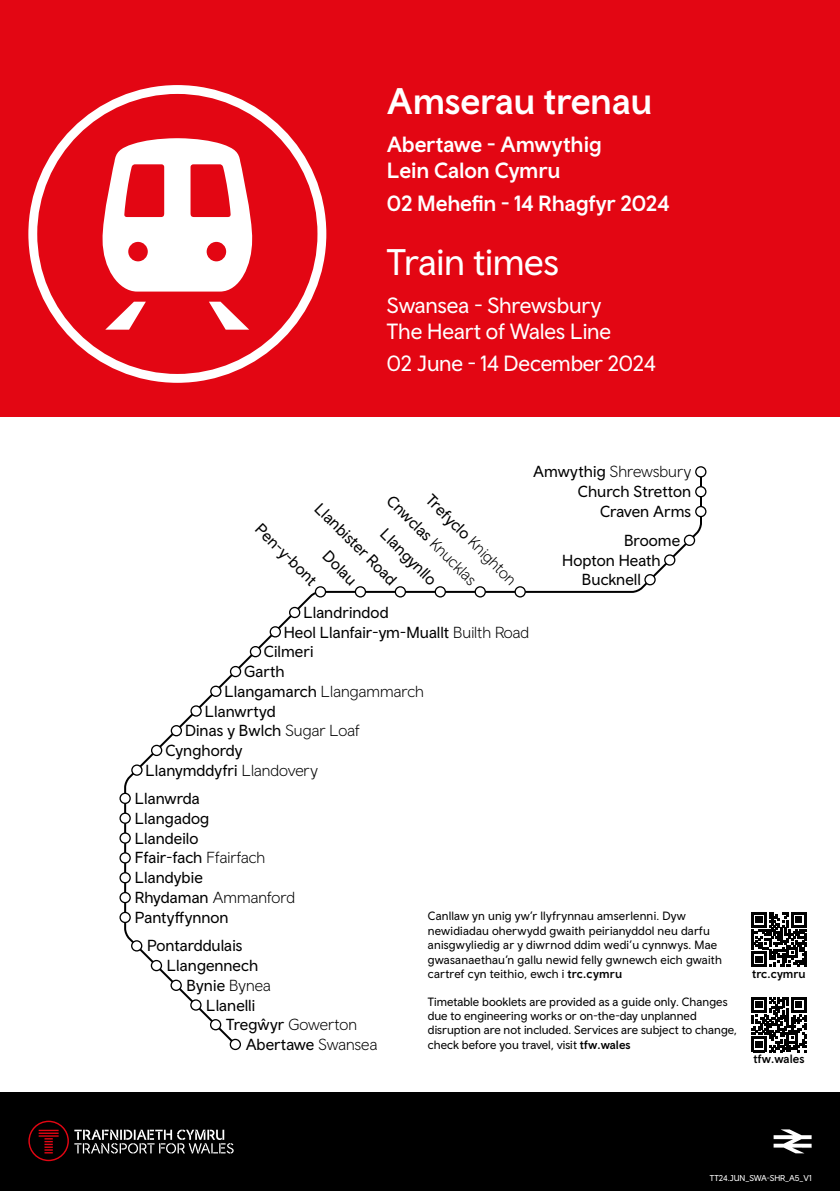
<style>
.page{position:relative;width:840px;height:1191px;background:#fff}
.page>*{position:absolute;margin:0;border:0;box-sizing:border-box;transform-origin:0 0}
.t1{font:500 37px "Wales Sans Body";letter-spacing:-.015em;color:#fff}
.t2{font:37px "Wales Sans Body";letter-spacing:-.01em;color:#fff}
.t3{font:22px/26.4px "Wales Sans Body";letter-spacing:-.01em;color:#fff}
.t4{font:500 22px/26.4px "Wales Sans Body";letter-spacing:-.005em;color:#fff}
.t5{font:16px/19.8px "Wales Sans Body";color:#000}
.t6{font:300 16px "Wales Sans Body";color:#000}
.t7{font:12px/14.4px "Wales Sans Body";letter-spacing:.01em;color:#000}
.t8{font:500 12px "Wales Sans Body";letter-spacing:.005em;color:#000}
.t9{font:8.6px "Wales Sans Body";color:#fff}
.s1{font-weight:300}
.s2{font-weight:400}
.s3{font-weight:500}
</style>
<div class="page">
<div style="left:0;top:0;width:839px;height:416px;background:#e30613"></div>
<div style="left:0;top:1092px;width:839px;height:99px;background:#000"></div>
<svg style="left:28px;top:85px;width:298px;height:298px"></svg>
<svg style="left:28px;top:1120px;width:205px;height:41px"></svg>
<svg style="left:773px;top:1129px;width:38px;height:24px"></svg>
<svg style="left:751px;top:912px;width:54px;height:54px"></svg>
<svg style="left:751px;top:997px;width:55px;height:55px"></svg>
<svg style="left:123px;top:476px;width:579px;height:571px"></svg>
<svg style="left:132px;top:765px;width:10px;height:10px"></svg>
<div style="left:131px;top:764px;width:11px;height:12px;border:1px solid #000;border-radius:50%"></div>
<svg style="left:151px;top:745px;width:10px;height:10px"></svg>
<div style="left:151px;top:744px;width:11px;height:12px;border:1px solid #000;border-radius:50%"></div>
<div style="left:171px;top:725px;width:10px;height:10px;background:#fff;border-radius:50%"></div>
<div style="left:171px;top:725px;width:11px;height:11px;border:1px solid #000;border-radius:50%"></div>
<svg style="left:191px;top:706px;width:10px;height:10px"></svg>
<div style="left:190px;top:705px;width:12px;height:11px;border:1px solid #000;border-radius:50%"></div>
<svg style="left:211px;top:686px;width:10px;height:10px"></svg>
<div style="left:210px;top:685px;width:11px;height:12px;border:1px solid #000;border-radius:50%"></div>
<div style="left:230px;top:666px;width:10px;height:10px;background:#fff;border-radius:50%"></div>
<div style="left:230px;top:666px;width:11px;height:11px;border:1px solid #000;border-radius:50%"></div>
<svg style="left:120px;top:793px;width:10px;height:10px"></svg>
<div style="left:119px;top:792px;width:12px;height:12px;border:1px solid #000;border-radius:50%"></div>
<svg style="left:120px;top:813px;width:10px;height:10px"></svg>
<div style="left:119px;top:812px;width:12px;height:12px;border:1px solid #000;border-radius:50%"></div>
<svg style="left:120px;top:833px;width:10px;height:10px"></svg>
<div style="left:119px;top:832px;width:12px;height:11px;border:1px solid #000;border-radius:50%"></div>
<svg style="left:120px;top:853px;width:10px;height:10px"></svg>
<div style="left:119px;top:852px;width:12px;height:11px;border:1px solid #000;border-radius:50%"></div>
<svg style="left:120px;top:872px;width:10px;height:10px"></svg>
<div style="left:119px;top:872px;width:12px;height:11px;border:1px solid #000;border-radius:50%"></div>
<svg style="left:120px;top:892px;width:10px;height:10px"></svg>
<div style="left:119px;top:892px;width:12px;height:11px;border:1px solid #000;border-radius:50%"></div>
<svg style="left:120px;top:912px;width:10px;height:10px"></svg>
<div style="left:119px;top:911px;width:12px;height:12px;border:1px solid #000;border-radius:50%"></div>
<div style="left:132px;top:941px;width:10px;height:10px;background:#fff;border-radius:50%"></div>
<div style="left:131px;top:940px;width:11px;height:11px;border:1px solid #000;border-radius:50%"></div>
<div style="left:151px;top:960px;width:10px;height:10px;background:#fff;border-radius:50%"></div>
<div style="left:151px;top:960px;width:11px;height:11px;border:1px solid #000;border-radius:50%"></div>
<svg style="left:171px;top:980px;width:10px;height:10px"></svg>
<div style="left:170px;top:979px;width:12px;height:12px;border:1px solid #000;border-radius:50%"></div>
<div style="left:191px;top:1000px;width:10px;height:10px;background:#fff;border-radius:50%"></div>
<div style="left:190px;top:999px;width:11px;height:11px;border:1px solid #000;border-radius:50%"></div>
<div style="left:210px;top:1019px;width:10px;height:10px;background:#fff;border-radius:50%"></div>
<div style="left:210px;top:1019px;width:11px;height:11px;border:1px solid #000;border-radius:50%"></div>
<svg style="left:230px;top:1039px;width:10px;height:10px"></svg>
<div style="left:229px;top:1038px;width:12px;height:12px;border:1px solid #000;border-radius:50%"></div>
<div style="left:250px;top:646px;width:10px;height:10px;background:#fff;border-radius:50%"></div>
<div style="left:250px;top:646px;width:11px;height:11px;border:1px solid #000;border-radius:50%"></div>
<svg style="left:270px;top:627px;width:10px;height:10px"></svg>
<div style="left:269px;top:626px;width:12px;height:11px;border:1px solid #000;border-radius:50%"></div>
<div style="left:289px;top:607px;width:10px;height:10px;background:#fff;border-radius:50%"></div>
<div style="left:289px;top:607px;width:11px;height:11px;border:1px solid #000;border-radius:50%"></div>
<svg style="left:315px;top:587px;width:10px;height:10px"></svg>
<div style="left:314px;top:586px;width:12px;height:11px;border:1px solid #000;border-radius:50%"></div>
<svg style="left:355px;top:587px;width:10px;height:10px"></svg>
<div style="left:354px;top:586px;width:12px;height:11px;border:1px solid #000;border-radius:50%"></div>
<svg style="left:395px;top:587px;width:10px;height:10px"></svg>
<div style="left:394px;top:586px;width:12px;height:11px;border:1px solid #000;border-radius:50%"></div>
<svg style="left:435px;top:587px;width:10px;height:10px"></svg>
<div style="left:434px;top:586px;width:11px;height:11px;border:1px solid #000;border-radius:50%"></div>
<svg style="left:475px;top:587px;width:10px;height:10px"></svg>
<div style="left:474px;top:586px;width:11px;height:11px;border:1px solid #000;border-radius:50%"></div>
<svg style="left:515px;top:587px;width:10px;height:10px"></svg>
<div style="left:514px;top:586px;width:11px;height:11px;border:1px solid #000;border-radius:50%"></div>
<div style="left:644px;top:575px;width:10px;height:10px;background:#fff;border-radius:50%"></div>
<div style="left:644px;top:574px;width:11px;height:11px;border:1px solid #000;border-radius:50%"></div>
<svg style="left:664px;top:555px;width:10px;height:10px"></svg>
<div style="left:663px;top:554px;width:12px;height:12px;border:1px solid #000;border-radius:50%"></div>
<svg style="left:684px;top:535px;width:10px;height:10px"></svg>
<div style="left:683px;top:534px;width:11px;height:12px;border:1px solid #000;border-radius:50%"></div>
<svg style="left:695px;top:467px;width:10px;height:10px"></svg>
<div style="left:694px;top:466px;width:12px;height:11px;border:1px solid #000;border-radius:50%"></div>
<svg style="left:695px;top:487px;width:10px;height:10px"></svg>
<div style="left:694px;top:486px;width:12px;height:11px;border:1px solid #000;border-radius:50%"></div>
<svg style="left:695px;top:506px;width:10px;height:10px"></svg>
<div style="left:694px;top:506px;width:12px;height:11px;border:1px solid #000;border-radius:50%"></div>
<h1 class="t1" style="left:386px;top:79px;width:267px">Amserau trenau</h1>
<h2 class="t4" style="left:386px;top:131px;width:216px">Abertawe - Amwythig<br>Lein Calon Cymru</h2>
<h2 class="t4" style="left:386px;top:189px;width:284px">02 Mehefin - 14 Rhagfyr 2024</h2>
<h1 class="t2" style="left:386px;top:240px;width:174px">Train times</h1>
<h2 class="t3" style="left:386px;top:291px;width:225px">Swansea - Shrewsbury<br>The Heart of Wales Line</h2>
<h2 class="t3" style="left:386px;top:350px;width:270px">02 June - 14 December 2024</h2>
<h3 class="t5" style="left:533px;top:461px;width:159px;text-align:right">Amwythig <span class="s1">Shrewsbury<br></span>Church Stretton<br>Craven Arms</h3>
<h3 class="t5" style="left:435px;top:490px;width:122px;rotate:45deg">Trefyclo <span class="s1">Knighton</span></h3>
<h3 class="t6" style="left:396px;top:491px;width:121px;rotate:45deg"><span class="s2">Cnwclas</span> Knucklas</h3>
<h3 class="t5" style="left:324px;top:498px;width:110px;rotate:45deg">Llanbister Road</h3>
<h3 class="t5" style="left:265px;top:519px;width:81px;rotate:45deg">Pen-y-bont</h3>
<h3 class="t5" style="left:624px;top:530px;width:57px">Broome</h3>
<h3 class="t5" style="left:390px;top:524px;width:73px;rotate:45deg">Llangynllo</h3>
<h3 class="t5" style="left:332px;top:546px;width:42px;rotate:45deg">Dolau</h3>
<h3 class="t5" style="left:562px;top:550px;width:100px">Hopton Heath</h3>
<h3 class="t5" style="left:581px;top:569px;width:60px">Bucknell</h3>
<h3 class="t5" style="left:303px;top:602px;width:87px">Llandrindod</h3>
<h3 class="t5" style="left:283px;top:622px;width:247px">Heol Llanfair-ym-Muallt <span class="s1">Builth Road</span></h3>
<h3 class="t5" style="left:264px;top:641px;width:51px">Cilmeri</h3>
<h3 class="t5" style="left:244px;top:661px;width:42px">Garth</h3>
<h3 class="t6" style="left:224px;top:681px;width:201px"><span class="s2">Llangamarch</span> Llangammarch</h3>
<h3 class="t5" style="left:205px;top:700px;width:72px">Llanwrtyd</h3>
<h3 class="t5" style="left:185px;top:720px;width:176px">Dinas y Bwlch <span class="s1">Sugar Loaf</span></h3>
<h3 class="t5" style="left:165px;top:740px;width:79px">Cynghordy</h3>
<h3 class="t5" style="left:145px;top:760px;width:173px">Llanymddyfri <span class="s1">Llandovery</span></h3>
<h3 class="t5" style="left:135px;top:788px;width:161px">Llanwrda<br>Llangadog<br>Llandeilo<br>Ffair-fach <span class="s1">Ffairfach<br></span>Llandybie<br>Rhydaman <span class="s1">Ammanford<br></span>Pantyffynnon</h3>
<h3 class="t5" style="left:147px;top:935px;width:97px">Pontarddulais</h3>
<h3 class="t5" style="left:167px;top:955px;width:93px">Llangennech</h3>
<h3 class="t5" style="left:186px;top:975px;width:86px">Bynie <span class="s1">Bynea</span></h3>
<h3 class="t5" style="left:206px;top:994px;width:51px">Llanelli</h3>
<h3 class="t6" style="left:226px;top:1015px;width:132px"><span class="s2">Tregŵyr</span> Gowerton</h3>
<h3 class="t5" style="left:246px;top:1034px;width:133px">Abertawe <span class="s1">Swansea</span></h3>
<p class="t7" style="left:427px;top:908px;width:295px">Canllaw yn unig yw’r llyfrynnau amserlenni. Dyw newidiadau oherwydd gwaith peirianyddol neu darfu anisgwyliedig ar y diwrnod ddim wedi’u cynnwys. Mae gwasanaethau’n gallu newid felly gwnewch eich gwaith cartref cyn teithio, ewch i <span class="s3">trc.cymru</span></p>
<p class="t7" style="left:427px;top:994px;width:310px">Timetable booklets are provided as a guide only. Changes due to engineering works or on-the-day unplanned disruption are not included. Services are subject to change, check before you travel, visit <span class="s3">tfw.wales</span></p>
<p class="t8" style="left:751px;top:966px;width:55px">trc.cymru</p>
<p class="t8" style="left:753px;top:1051px;width:52px">tfw.wales</p>
<p class="t9" style="left:709px;top:1172px;width:103px">TT24.JUN_SWA-SHR_A5_V1</p>
</div>
